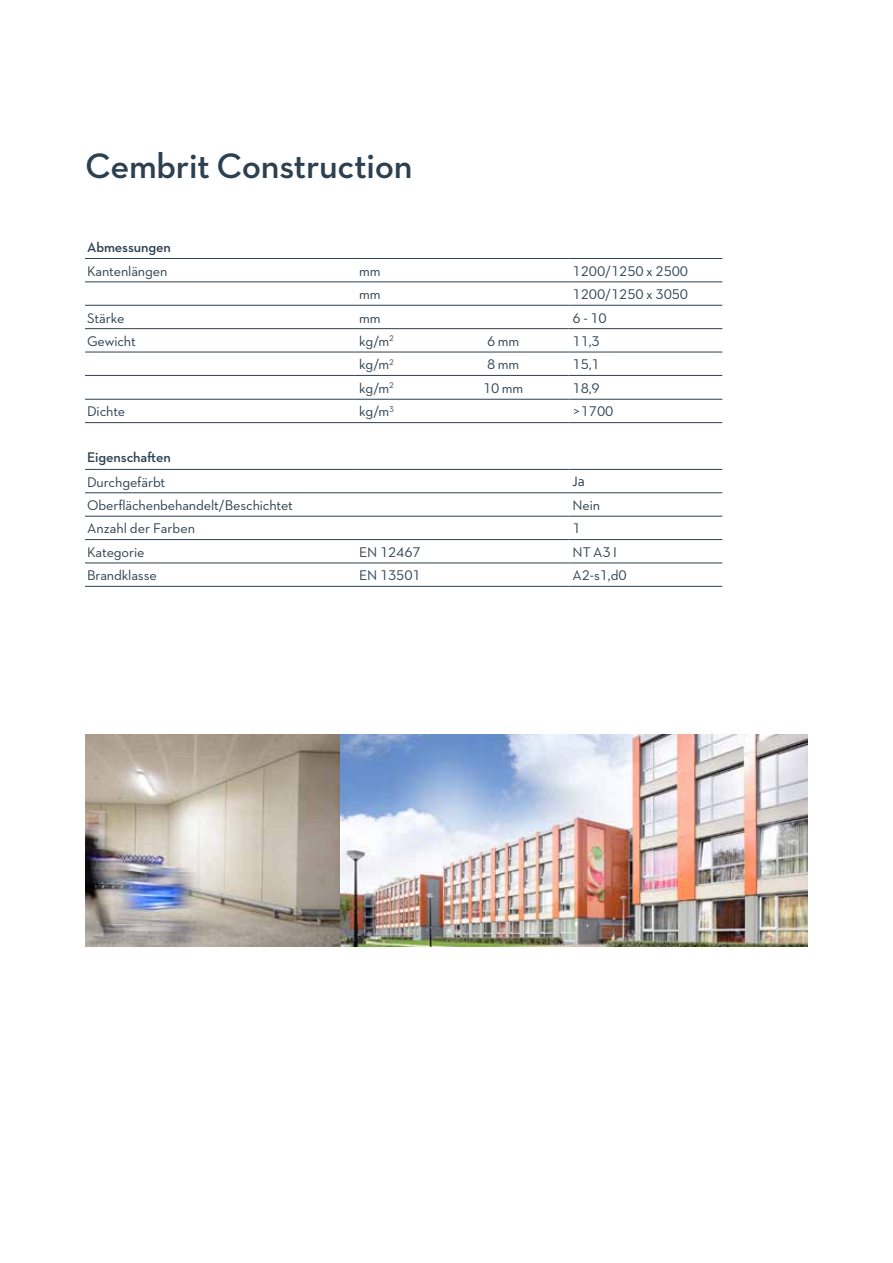
<style>
.page{position:relative;width:893px;height:1263px;background:#fff}
.page>*{position:absolute;margin:0;border:0;box-sizing:border-box;transform-origin:0 0}
.t1{font:600 36px "Neutraface 2 Text";letter-spacing:-.01em;color:#2c4050}
.t2{font:14.25px "Neutraface 2 Text";letter-spacing:-.01em;color:#2c4050}
.t3{font:600 14.25px "Neutraface 2 Text";letter-spacing:-.01em;color:#2c4050}
.t4{font:14.25px "Corbel";color:#2c4050}
</style>
<div class="page">
<img style="left:85px;top:734px;width:255px;height:213px">
<hr style="left:85px;top:539px;width:270px;height:1px;background:#2c4050">
<hr style="left:355px;top:539px;width:83px;height:1px;background:#2c4050">
<hr style="left:438px;top:539px;width:130px;height:1px;background:#2c4050">
<hr style="left:568px;top:539px;width:154px;height:1px;background:#2c4050">
<hr style="left:85px;top:563px;width:270px;height:1px;background:#2c4050">
<hr style="left:355px;top:563px;width:83px;height:1px;background:#2c4050">
<hr style="left:438px;top:563px;width:130px;height:1px;background:#2c4050">
<hr style="left:568px;top:563px;width:154px;height:1px;background:#2c4050">
<hr style="left:85px;top:258px;width:270px;height:1px;background:#2c4050">
<hr style="left:355px;top:258px;width:83px;height:1px;background:#2c4050">
<hr style="left:438px;top:258px;width:130px;height:1px;background:#2c4050">
<hr style="left:568px;top:258px;width:154px;height:1px;background:#2c4050">
<hr style="left:85px;top:282px;width:270px;height:1px;background:#2c4050">
<hr style="left:355px;top:282px;width:83px;height:1px;background:#2c4050">
<hr style="left:438px;top:282px;width:130px;height:1px;background:#2c4050">
<hr style="left:568px;top:282px;width:154px;height:1px;background:#2c4050">
<hr style="left:85px;top:305px;width:270px;height:1px;background:#2c4050">
<hr style="left:355px;top:305px;width:83px;height:1px;background:#2c4050">
<hr style="left:438px;top:305px;width:130px;height:1px;background:#2c4050">
<hr style="left:568px;top:305px;width:154px;height:1px;background:#2c4050">
<hr style="left:85px;top:328px;width:270px;height:1px;background:#2c4050">
<hr style="left:355px;top:328px;width:83px;height:1px;background:#2c4050">
<hr style="left:438px;top:328px;width:130px;height:1px;background:#2c4050">
<hr style="left:568px;top:328px;width:154px;height:1px;background:#2c4050">
<hr style="left:85px;top:352px;width:270px;height:1px;background:#2c4050">
<hr style="left:355px;top:352px;width:83px;height:1px;background:#2c4050">
<hr style="left:438px;top:352px;width:130px;height:1px;background:#2c4050">
<hr style="left:568px;top:352px;width:154px;height:1px;background:#2c4050">
<hr style="left:85px;top:375px;width:270px;height:1px;background:#2c4050">
<hr style="left:355px;top:375px;width:83px;height:1px;background:#2c4050">
<hr style="left:438px;top:375px;width:130px;height:1px;background:#2c4050">
<hr style="left:568px;top:375px;width:154px;height:1px;background:#2c4050">
<hr style="left:85px;top:399px;width:270px;height:1px;background:#2c4050">
<hr style="left:355px;top:399px;width:83px;height:1px;background:#2c4050">
<hr style="left:438px;top:399px;width:130px;height:1px;background:#2c4050">
<hr style="left:568px;top:399px;width:154px;height:1px;background:#2c4050">
<hr style="left:85px;top:422px;width:270px;height:1px;background:#2c4050">
<hr style="left:355px;top:422px;width:83px;height:1px;background:#2c4050">
<hr style="left:438px;top:422px;width:130px;height:1px;background:#2c4050">
<hr style="left:568px;top:422px;width:154px;height:1px;background:#2c4050">
<hr style="left:85px;top:469px;width:270px;height:1px;background:#2c4050">
<hr style="left:355px;top:469px;width:83px;height:1px;background:#2c4050">
<hr style="left:438px;top:469px;width:130px;height:1px;background:#2c4050">
<hr style="left:568px;top:469px;width:154px;height:1px;background:#2c4050">
<hr style="left:85px;top:492px;width:270px;height:1px;background:#2c4050">
<hr style="left:355px;top:492px;width:83px;height:1px;background:#2c4050">
<hr style="left:438px;top:492px;width:130px;height:1px;background:#2c4050">
<hr style="left:568px;top:492px;width:154px;height:1px;background:#2c4050">
<hr style="left:85px;top:516px;width:270px;height:1px;background:#2c4050">
<hr style="left:355px;top:516px;width:83px;height:1px;background:#2c4050">
<hr style="left:438px;top:516px;width:130px;height:1px;background:#2c4050">
<hr style="left:568px;top:516px;width:154px;height:1px;background:#2c4050">
<hr style="left:85px;top:586px;width:270px;height:1px;background:#2c4050">
<hr style="left:355px;top:586px;width:83px;height:1px;background:#2c4050">
<hr style="left:438px;top:586px;width:130px;height:1px;background:#2c4050">
<hr style="left:568px;top:586px;width:154px;height:1px;background:#2c4050">
<img style="left:340px;top:734px;width:468px;height:213px">
<h1 class="t1" style="left:85px;top:143px;width:329px">Cembrit Construction</h1>
<p class="t3" style="left:87px;top:238px;width:85px">Abmessungen</p>
<p class="t2" style="left:87px;top:262px;width:82px">Kantenlängen</p>
<p class="t2" style="left:359px;top:262px;width:23px">mm</p>
<p class="t2" style="left:573px;top:262px;width:117px">1200/1250 x 2500</p>
<p class="t2" style="left:359px;top:285px;width:23px">mm</p>
<p class="t2" style="left:573px;top:285px;width:117px">1200/1250 x 3050</p>
<p class="t2" style="left:87px;top:309px;width:39px">Stärke</p>
<p class="t2" style="left:359px;top:309px;width:23px">mm</p>
<p class="t2" style="left:573px;top:309px;width:36px">6 - 10</p>
<p class="t2" style="left:87px;top:332px;width:50px">Gewicht</p>
<p class="t2" style="left:359px;top:332px;width:36px">kg/m<sup>2</sup></p>
<p class="t2" style="left:487px;top:332px;width:34px">6 mm</p>
<p class="t2" style="left:573px;top:332px;width:29px">11,3</p>
<p class="t2" style="left:359px;top:356px;width:36px">kg/m<sup>2</sup></p>
<p class="t2" style="left:487px;top:356px;width:34px">8 mm</p>
<p class="t2" style="left:573px;top:356px;width:29px">15,1</p>
<p class="t2" style="left:359px;top:379px;width:36px">kg/m<sup>2</sup></p>
<p class="t2" style="left:483px;top:379px;width:42px">10 mm</p>
<p class="t2" style="left:573px;top:379px;width:29px">18,9</p>
<p class="t2" style="left:87px;top:403px;width:40px">Dichte</p>
<p class="t2" style="left:359px;top:403px;width:36px">kg/m<sup>3</sup></p>
<p class="t2" style="left:573px;top:403px;width:42px">&gt;1700</p>
<p class="t3" style="left:87px;top:448px;width:85px">Eigenschaften</p>
<p class="t2" style="left:87px;top:473px;width:80px">Durchgefärbt</p>
<p class="t4" style="left:573px;top:473px;width:14px">Ja</p>
<p class="t2" style="left:87px;top:496px;width:207px">Oberflächenbehandelt/Beschichtet</p>
<p class="t2" style="left:573px;top:496px;width:29px">Nein</p>
<p class="t2" style="left:87px;top:520px;width:109px">Anzahl der Farben</p>
<p class="t2" style="left:573px;top:520px;width:10px">1</p>
<p class="t2" style="left:87px;top:543px;width:59px">Kategorie</p>
<p class="t2" style="left:359px;top:543px;width:63px">EN 12467</p>
<p class="t2" style="left:573px;top:543px;width:46px">NT A3 I</p>
<p class="t2" style="left:87px;top:566px;width:71px">Brandklasse</p>
<p class="t2" style="left:359px;top:566px;width:63px">EN 13501</p>
<p class="t2" style="left:573px;top:566px;width:56px">A2-s1,d0</p>
</div>
